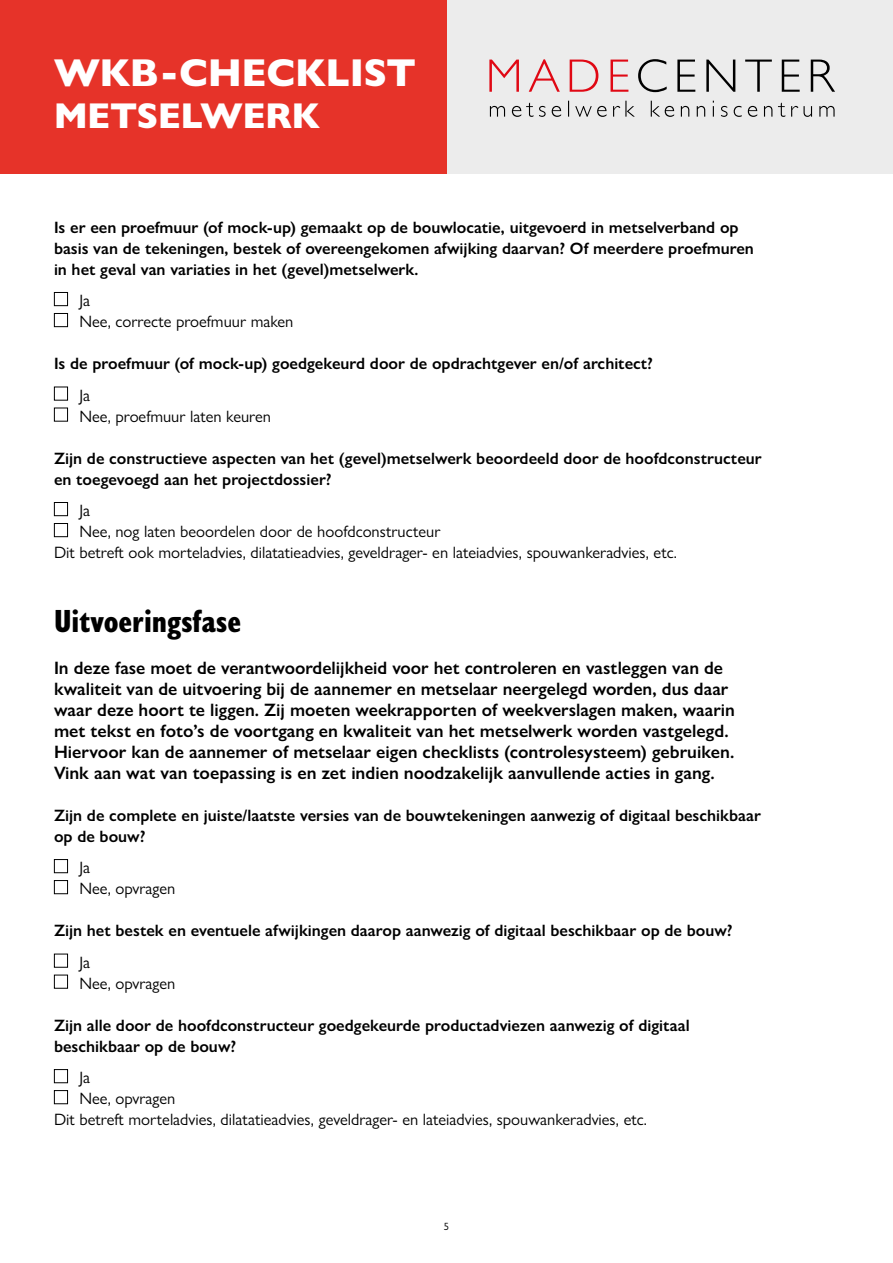
<style>
.page{position:relative;width:893px;height:1263px;background:#fff}
.page>*{position:absolute;margin:0;border:0;box-sizing:border-box;transform-origin:0 0}
.t1{font:800 39px "Gill Sans Nova";color:#fff}
.t2{font:800 36px "Gill Sans Nova";color:#fff}
.t3{font:800 condensed 33px "Gill Sans Nova";color:#000}
.t4{font:600 18px/21px "Gill Sans Nova";color:#000}
.t5{font:600 16.5px/21px "Gill Sans Nova";color:#000}
.t6{font:16.5px/21px "Gill Sans Nova";color:#000}
.t7{font:10.5px "Gill Sans Nova";color:#000}
</style>
<div class="page">
<div style="left:54px;top:292px;width:14px;height:14px;border:1px solid #000"></div>
<div style="left:54px;top:313px;width:14px;height:14px;border:1px solid #000"></div>
<div style="left:54px;top:387px;width:14px;height:13px;border:1px solid #000"></div>
<div style="left:54px;top:408px;width:14px;height:14px;border:1px solid #000"></div>
<div style="left:54px;top:502px;width:14px;height:14px;border:1px solid #000"></div>
<div style="left:54px;top:523px;width:14px;height:14px;border:1px solid #000"></div>
<div style="left:446px;top:0;width:447px;height:174px;background:#ececec"></div>
<div style="left:0;top:0;width:446px;height:174px;background:#e63329"></div>
<div style="left:54px;top:859px;width:14px;height:14px;border:1px solid #000"></div>
<div style="left:54px;top:880px;width:14px;height:14px;border:1px solid #000"></div>
<div style="left:54px;top:954px;width:14px;height:14px;border:1px solid #000"></div>
<div style="left:54px;top:975px;width:14px;height:14px;border:1px solid #000"></div>
<div style="left:54px;top:1069px;width:14px;height:14px;border:1px solid #000"></div>
<div style="left:54px;top:1090px;width:14px;height:14px;border:1px solid #000"></div>
<svg style="left:489px;top:60px;width:30px;height:32px"></svg>
<svg style="left:529px;top:59px;width:31px;height:33px"></svg>
<svg style="left:570px;top:60px;width:28px;height:32px"></svg>
<svg style="left:610px;top:60px;width:18px;height:32px"></svg>
<svg style="left:638px;top:59px;width:29px;height:33px"></svg>
<svg style="left:677px;top:60px;width:18px;height:32px"></svg>
<svg style="left:706px;top:60px;width:29px;height:32px"></svg>
<svg style="left:745px;top:60px;width:27px;height:32px"></svg>
<svg style="left:782px;top:60px;width:18px;height:32px"></svg>
<svg style="left:811px;top:60px;width:24px;height:32px"></svg>
<svg style="left:490px;top:106px;width:15px;height:11px"></svg>
<svg style="left:512px;top:103px;width:34px;height:14px"></svg>
<svg style="left:552px;top:106px;width:9px;height:11px"></svg>
<svg style="left:568px;top:101px;width:1px;height:16px"></svg>
<svg style="left:575px;top:106px;width:32px;height:11px"></svg>
<svg style="left:613px;top:101px;width:22px;height:16px"></svg>
<svg style="left:651px;top:101px;width:23px;height:16px"></svg>
<svg style="left:681px;top:106px;width:8px;height:11px"></svg>
<svg style="left:697px;top:106px;width:8px;height:11px"></svg>
<svg style="left:713px;top:101px;width:1px;height:16px"></svg>
<svg style="left:721px;top:106px;width:6px;height:11px"></svg>
<svg style="left:734px;top:106px;width:8px;height:11px"></svg>
<svg style="left:748px;top:106px;width:9px;height:11px"></svg>
<svg style="left:764px;top:106px;width:8px;height:11px"></svg>
<svg style="left:778px;top:103px;width:7px;height:14px"></svg>
<svg style="left:791px;top:106px;width:21px;height:11px"></svg>
<svg style="left:819px;top:106px;width:16px;height:11px"></svg>
<h1 class="t1" style="left:54px;top:48px;width:363px">WKB-CHECKLIST</h1>
<h2 class="t2" style="left:54px;top:93px;width:268px">METSELWERK</h2>
<p class="t5" style="left:54px;top:216px;width:701px">Is er een proefmuur (of mock-up) gemaakt op de bouwlocatie, uitgevoerd in metselverband op basis van de tekeningen, bestek of overeengekomen afwijking daarvan? Of meerdere proefmuren in het geval van variaties in het (gevel)metselwerk.</p>
<p class="t6" style="left:80px;top:290px;width:215px">Ja<br>Nee, correcte proefmuur maken</p>
<p class="t5" style="left:54px;top:353px;width:601px">Is de proefmuur (of mock-up) goedgekeurd door de opdrachtgever en/of architect?</p>
<p class="t6" style="left:80px;top:384px;width:193px">Ja<br>Nee, proefmuur laten keuren</p>
<p class="t5" style="left:54px;top:447px;width:709px">Zijn de constructieve aspecten van het (gevel)metselwerk beoordeeld door de hoofdconstructeur en toegevoegd aan het projectdossier?</p>
<p class="t6" style="left:80px;top:500px;width:12px">Ja</p>
<p class="t6" style="left:80px;top:521px;width:362px">Nee, nog laten beoordelen door de hoofdconstructeur</p>
<p class="t6" style="left:54px;top:542px;width:624px">Dit betreft ook morteladvies, dilatatieadvies, geveldrager- en lateiadvies, spouwankeradvies, etc.</p>
<h3 class="t3" style="left:54px;top:598px;width:189px">Uitvoeringsfase</h3>
<p class="t4" style="left:54px;top:657px;width:682px">In deze fase moet de verantwoordelijkheid voor het controleren en vastleggen van de kwaliteit van de uitvoering bij de aannemer en metselaar neergelegd worden, dus daar waar deze hoort te liggen. Zij moeten weekrapporten of weekverslagen maken, waarin met tekst en foto’s de voortgang en kwaliteit van het metselwerk worden vastgelegd.<br>Hiervoor kan de aannemer of metselaar eigen checklists (controlesysteem) gebruiken.<br>Vink aan wat van toepassing is en zet indien noodzakelijk aanvullende acties in gang.</p>
<p class="t5" style="left:54px;top:804px;width:708px">Zijn de complete en juiste/laatste versies van de bouwtekeningen aanwezig of digitaal beschikbaar op de bouw?</p>
<p class="t6" style="left:80px;top:857px;width:97px">Ja<br>Nee, opvragen</p>
<p class="t5" style="left:54px;top:920px;width:680px">Zijn het bestek en eventuele afwijkingen daarop aanwezig of digitaal beschikbaar op de bouw?</p>
<p class="t6" style="left:80px;top:951px;width:97px">Ja<br>Nee, opvragen</p>
<p class="t5" style="left:54px;top:1014px;width:637px">Zijn alle door de hoofdconstructeur goedgekeurde productadviezen aanwezig of digitaal beschikbaar op de bouw?</p>
<p class="t6" style="left:80px;top:1067px;width:12px">Ja</p>
<p class="t6" style="left:80px;top:1088px;width:97px">Nee, opvragen</p>
<p class="t6" style="left:54px;top:1109px;width:595px">Dit betreft morteladvies, dilatatieadvies, geveldrager- en lateiadvies, spouwankeradvies, etc.</p>
<p class="t7" style="left:444px;top:1220px;width:7px">5</p>
</div>
